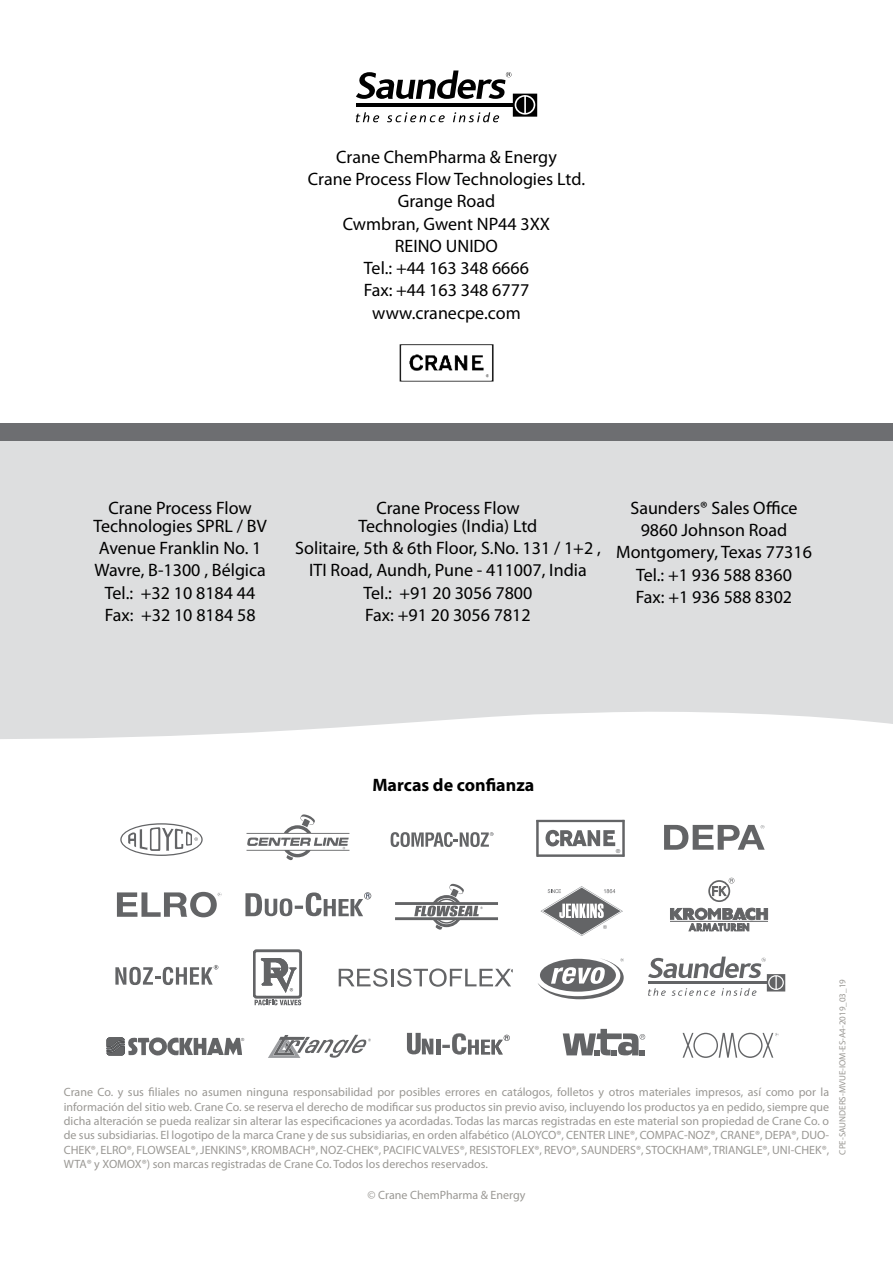
<style>
.page{position:relative;width:893px;height:1263px;background:#fff}
.page>*{position:absolute;margin:0;border:0;box-sizing:border-box;transform-origin:0 0}
.t1{font:18px/22.2px "Myriad Pro";color:#000;text-align:center}
.t2{font:700 18px "Myriad Pro";color:#000}
.t3{font:12px/14.4px "Myriad Pro";color:#9a9894;text-align:justify}
.t4{font:9px "Myriad Pro";color:#9a9894}
.t5{font:5.55px "Helvetica LT Std";color:#636466}
.t6{font:4.2px "Helvetica LT Std";color:#636466}
</style>
<div class="page">
<div style="left:0;top:441px;width:893px;height:298px;background:#dddedf"></div>
<svg style="left:356px;top:70px;width:181px;height:52px"></svg>
<svg style="left:120px;top:823px;width:83px;height:33px"></svg>
<svg style="left:246px;top:814px;width:103px;height:46px"></svg>
<svg style="left:391px;top:832px;width:103px;height:15px"></svg>
<svg style="left:545px;top:829px;width:71px;height:18px"></svg>
<div style="left:537px;top:854px;width:87px;height:3px;border:1px solid #636466"></div>
<div style="left:622px;top:820px;width:2px;height:37px;border:1px solid #636466"></div>
<div style="left:536px;top:820px;width:88px;height:2px;border:1px solid #636466"></div>
<div style="left:536px;top:820px;width:3px;height:37px;border:1px solid #636466"></div>
<svg style="left:664px;top:825px;width:101px;height:25px"></svg>
<hr style="left:395px;top:902px;width:103px;height:3px;background:#636466">
<hr style="left:395px;top:917px;width:103px;height:3px;background:#636466">
<svg style="left:414px;top:884px;width:69px;height:46px"></svg>
<svg style="left:540px;top:886px;width:83px;height:50px"></svg>
<svg style="left:245px;top:892px;width:126px;height:24px"></svg>
<svg style="left:117px;top:892px;width:104px;height:25px"></svg>
<div style="left:708px;top:880px;width:22px;height:22px;border:2px solid #636466;border-radius:50%"></div>
<svg style="left:670px;top:907px;width:98px;height:24px"></svg>
<svg style="left:712px;top:878px;width:22px;height:18px"></svg>
<svg style="left:107px;top:1037px;width:135px;height:18px"></svg>
<svg style="left:268px;top:1035px;width:103px;height:23px"></svg>
<svg style="left:442px;top:1033px;width:68px;height:21px"></svg>
<svg style="left:407px;top:1033px;width:26px;height:21px"></svg>
<div style="left:436px;top:1039px;width:5px;height:15px;background:#636466"></div>
<svg style="left:563px;top:1029px;width:82px;height:26px"></svg>
<svg style="left:683px;top:1033px;width:95px;height:25px"></svg>
<div style="left:253px;top:950px;width:49px;height:48px;border:3px solid #636466;border-radius:2px"></div>
<svg style="left:261px;top:958px;width:36px;height:35px"></svg>
<svg style="left:255px;top:999px;width:46px;height:6px"></svg>
<svg style="left:115px;top:965px;width:103px;height:20px"></svg>
<svg style="left:339px;top:968px;width:49px;height:19px"></svg>
<hr style="left:391px;top:969px;width:3px;height:17px;background:#636466">
<svg style="left:397px;top:968px;width:116px;height:19px"></svg>
<svg style="left:538px;top:958px;width:86px;height:41px"></svg>
<svg style="left:648px;top:956px;width:137px;height:40px"></svg>
<img style="left:399px;top:344px;width:95px;height:38px">
<div style="left:0;top:424px;width:289px;height:17px;background:#6d6e71"></div>
<div style="left:603px;top:424px;width:290px;height:17px;background:#6d6e71"></div>
<div style="left:289px;top:424px;width:314px;height:17px;background:#6d6e71"></div>
<h1 class="t1" style="left:308px;top:145px;width:279px">Crane ChemPharma &amp; Energy<br>Crane Process Flow Technologies Ltd.<br>Grange Road<br>Cwmbran, Gwent NP44 3XX<br>REINO UNIDO<br>Tel.: +44 163 348 6666<br>Fax: +44 163 348 6777 www.cranecpe.com</h1>
<h1 class="t1" style="left:94px;top:498px;width:175px;line-height:18px">Crane Process Flow<br>Technologies SPRL / BV</h1>
<h1 class="t1" style="left:94px;top:537px;width:173px">Avenue Franklin No. 1<br>Wavre, B-1300 , Bélgica<br>Tel.: +32 10 8184 44<br>Fax: +32 10 8184 58</h1>
<h1 class="t1" style="left:359px;top:498px;width:180px;line-height:18px">Crane Process Flow<br>Technologies (India) Ltd</h1>
<h1 class="t1" style="left:295px;top:537px;width:307px">Solitaire, 5th &amp; 6th Floor, S.No. 131 / 1+2 ,<br>ITI Road, Aundh, Pune - 411007, India<br>Tel.: +91 20 3056 7800<br>Fax: +91 20 3056 7812</h1>
<h1 class="t1" style="left:616px;top:496px;width:197px">Saunders® Sales Office<br>9860 Johnson Road<br>Montgomery, Texas 77316<br>Tel.: +1 936 588 8360<br>Fax: +1 936 588 8302</h1>
<h1 class="t2" style="left:372px;top:773px;width:163px">Marcas de confianza</h1>
<p class="t5" style="left:616px;top:847px;width:6px">®</p>
<p class="t6" style="left:241px;top:1037px;width:5px">®</p>
<p class="t3" style="left:64px;top:1085px;width:767px">Crane Co. y sus filiales no asumen ninguna responsabilidad por posibles errores en catálogos, folletos y otros materiales impresos, así como por la información del sitio web. Crane Co. se reserva el derecho de modificar sus productos sin previo aviso, incluyendo los productos ya en pedido, siempre que dicha alteración se pueda realizar sin alterar las especificaciones ya acordadas. Todas las marcas registradas en este material son propiedad de Crane Co. o de sus subsidiarias. El logotipo de la marca Crane y de sus subsidiarias, en orden alfabético (ALOYCO®, CENTER LINE®, COMPAC-NOZ®, CRANE®, DEPA®, DUO-CHEK®, ELRO®, FLOWSEAL®, JENKINS®, KROMBACH®, NOZ-CHEK®, PACIFIC VALVES®, RESISTOFLEX®, REVO®, SAUNDERS®, STOCKHAM®, TRIANGLE®, UNI-CHEK®, WTA® y XOMOX®) son marcas registradas de Crane Co. Todos los derechos reservados.</p>
<p class="t3" style="left:368px;top:1188px;width:159px">© Crane ChemPharma &amp; Energy</p>
<p class="t4" style="left:837px;top:1154px;width:177px;rotate:-90deg">CPE-SAUNDERS-MVUE-IOM-ES-A4-2019_03_19</p>
</div>
